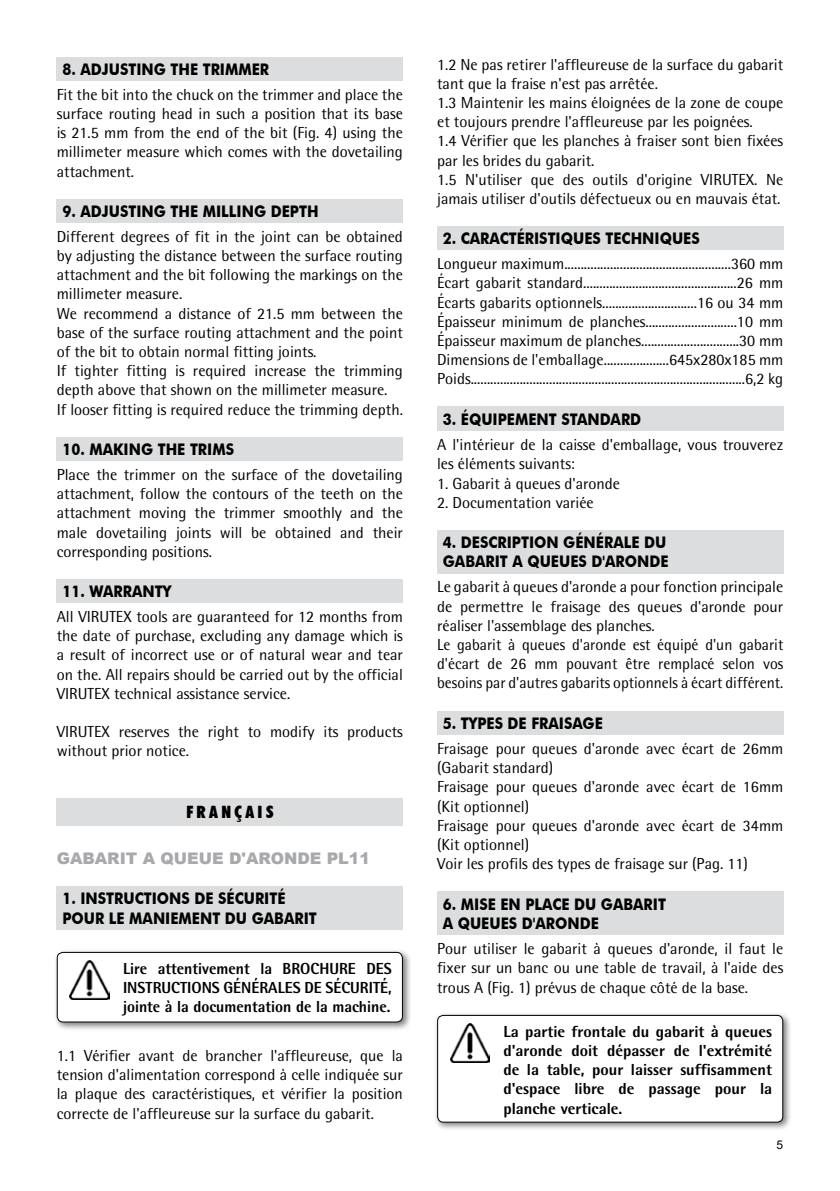
<style>
.page{position:relative;width:840px;height:1191px;background:#fff}
.page>*{position:absolute;margin:0;border:0;box-sizing:border-box;transform-origin:0 0}
.t1{font:900 condensed 17px "Futura BT";letter-spacing:.2em;color:#000}
.t2{font:16px/19.2px "Rotis Semi Sans";color:#000;text-align:justify}
.t3{font:700 16px/19.2px "Futura BT";color:#000;scale:.9 1}
.t4{font:800 16px/19.2px "Rotis Semi Sans";color:#000;text-align:justify}
.t5{font:800 16px/19.2px "Rotis Semi Sans";color:#000;text-align:justify;scale:.96 1}
.t6{font:900 16px "Arial";color:#a7a9ac}
.t7{font:12px "Arial";color:#000}
</style>
<div class="page">
<div style="left:57px;top:57px;width:345px;height:23px;background:#dcddde"></div>
<div style="left:57px;top:199px;width:345px;height:23px;background:#dcddde"></div>
<div style="left:57px;top:437px;width:345px;height:24px;background:#dcddde"></div>
<div style="left:57px;top:579px;width:345px;height:24px;background:#dcddde"></div>
<div style="left:57px;top:798px;width:345px;height:27px;background:#dcddde"></div>
<div style="left:57px;top:886px;width:345px;height:43px;background:#dcddde"></div>
<div style="left:53px;top:948px;width:358px;height:83px;background:#000;opacity:.5"></div>
<div style="left:57px;top:952px;width:345px;height:70px;background:#fff;border-radius:6px"></div>
<img style="left:70px;top:961px;width:39px;height:38px">
<div style="left:57px;top:952px;width:345px;height:70px;border:1px solid #000;border-radius:6px"></div>
<div style="left:437px;top:226px;width:345px;height:24px;background:#dcddde"></div>
<div style="left:437px;top:407px;width:345px;height:24px;background:#dcddde"></div>
<div style="left:437px;top:530px;width:345px;height:43px;background:#dcddde"></div>
<div style="left:437px;top:711px;width:345px;height:23px;background:#dcddde"></div>
<div style="left:437px;top:891px;width:345px;height:44px;background:#dcddde"></div>
<div style="left:433px;top:1011px;width:358px;height:120px;background:#000;opacity:.5"></div>
<div style="left:437px;top:1015px;width:345px;height:107px;background:#fff;border-radius:6px"></div>
<img style="left:450px;top:1024px;width:39px;height:38px">
<div style="left:437px;top:1015px;width:345px;height:107px;border:1px solid #000;border-radius:6px"></div>
<p class="t3" style="left:62px;top:59px;width:231px">8. ADJUSTING THE TRIMMER</p>
<p class="t2" style="left:57px;top:85px;width:347px">Fit the bit into the chuck on the trimmer and place the surface routing head in such a position that its base is 21.5 mm from the end of the bit (Fig. 4) using the millimeter measure which comes with the dovetailing attachment.</p>
<p class="t3" style="left:62px;top:201px;width:286px">9. ADJUSTING THE MILLING DEPTH</p>
<p class="t2" style="left:57px;top:227px;width:347px;text-align:left">Different degrees of fit in the joint can be obtained by adjusting the distance between the surface routing attachment and the bit following the markings on the millimeter measure.<br>We recommend a distance of 21.5 mm between the base of the surface routing attachment and the point of the bit to obtain normal fitting joints.<br>If tighter fitting is required increase the trimming depth above that shown on the millimeter measure.<br>If looser fitting is required reduce the trimming depth.</p>
<p class="t3" style="left:62px;top:439px;width:192px">10. MAKING THE TRIMS</p>
<p class="t2" style="left:57px;top:465px;width:347px">Place the trimmer on the surface of the dovetailing attachment, follow the contours of the teeth on the attachment moving the trimmer smoothly and the male dovetailing joints will be obtained and their corresponding positions.</p>
<p class="t3" style="left:62px;top:581px;width:122px">11. WARRANTY</p>
<p class="t2" style="left:57px;top:607px;width:347px">All VIRUTEX tools are guaranteed for 12 months from the date of purchase, excluding any damage which is a result of incorrect use or of natural wear and tear on the. All repairs should be carried out by the official VIRUTEX technical assistance service.</p>
<p class="t2" style="left:57px;top:722px;width:347px">VIRUTEX reserves the right to modify its products without prior notice.</p>
<p class="t1" style="left:186px;top:802px;width:89px">FRANÇAIS</p>
<p class="t6" style="left:57px;top:846px;width:315px">GABARIT A QUEUE D'ARONDE PL11</p>
<p class="t3" style="left:62px;top:889px;width:284px">1. INSTRUCTIONS DE SÉCURITÉ<br>POUR LE MANIEMENT DU GABARIT</p>
<p class="t5" style="left:123px;top:958px;width:281px">Lire attentivement la BROCHURE DES INSTRUCTIONS GÉNÉRALES DE SÉCURITÉ, jointe à la documentation de la machine.</p>
<p class="t2" style="left:57px;top:1045px;width:347px">1.1 Vérifier avant de brancher l'affleureuse, que la tension d'alimentation correspond à celle indiquée sur la plaque des caractéristiques, et vérifier la position correcte de l'affleureuse sur la surface du gabarit.</p>
<p class="t2" style="left:437px;top:54px;width:347px;text-align:left">1.2 Ne pas retirer l'affleureuse de la surface du gabarit tant que la fraise n'est pas arrêtée.<br>1.3 Maintenir les mains éloignées de la zone de coupe et toujours prendre l'affleureuse par les poignées.<br>1.4 Vérifier que les planches à fraiser sont bien fixées par les brides du gabarit.<br>1.5 N'utiliser que des outils d'origine VIRUTEX. Ne jamais utiliser d'outils défectueux ou en mauvais état.</p>
<p class="t3" style="left:442px;top:229px;width:287px">2. CARACTÉRISTIQUES TECHNIQUES</p>
<p class="t2" style="left:437px;top:254px;width:347px">Longueur maximum...................................................360 mm Écart gabarit standard...............................................26 mm Écarts gabarits optionnels.............................16 ou 34 mm Épaisseur minimum de planches............................10 mm Épaisseur maximum de planches..............................30 mm Dimensions de l'emballage....................645x280x185 mm Poids....................................................................................6,2 kg</p>
<p class="t3" style="left:442px;top:409px;width:222px">3. ÉQUIPEMENT STANDARD</p>
<p class="t2" style="left:437px;top:435px;width:347px">A l'intérieur de la caisse d'emballage, vous trouverez les éléments suivants:</p>
<p class="t2" style="left:437px;top:473px;width:184px">1. Gabarit à queues d'aronde</p>
<p class="t2" style="left:437px;top:492px;width:158px">2. Documentation variée</p>
<p class="t3" style="left:442px;top:533px;width:252px">4. DESCRIPTION GÉNÉRALE DU<br>GABARIT A QUEUES D'ARONDE</p>
<p class="t2" style="left:437px;top:577px;width:347px;text-align:left">Le gabarit à queues d'aronde a pour fonction principale de permettre le fraisage des queues d'aronde pour réaliser l'assemblage des planches.<br>Le gabarit à queues d'aronde est équipé d'un gabarit d'écart de 26 mm pouvant être remplacé selon vos besoins par d'autres gabarits optionnels à écart différent.</p>
<p class="t3" style="left:442px;top:713px;width:179px">5. TYPES DE FRAISAGE</p>
<p class="t2" style="left:437px;top:738px;width:347px;text-align:left">Fraisage pour queues d'aronde avec écart de 26mm (Gabarit standard)<br>Fraisage pour queues d'aronde avec écart de 16mm (Kit optionnel)<br>Fraisage pour queues d'aronde avec écart de 34mm (Kit optionnel)<br>Voir les profils des types de fraisage sur (Pag. 11)</p>
<p class="t3" style="left:442px;top:894px;width:249px">6. MISE EN PLACE DU GABARIT<br>A QUEUES D'ARONDE</p>
<p class="t2" style="left:437px;top:939px;width:347px">Pour utiliser le gabarit à queues d'aronde, il faut le fixer sur un banc ou une table de travail, à l'aide des trous A (Fig. 1) prévus de chaque côté de la base.</p>
<p class="t4" style="left:503px;top:1021px;width:270px">La partie frontale du gabarit à queues d'aronde doit dépasser de l'extrémité de la table, pour laisser suffisamment d'espace libre de passage pour la planche verticale.</p>
<p class="t7" style="left:776px;top:1136px;width:8px">5</p>
</div>
